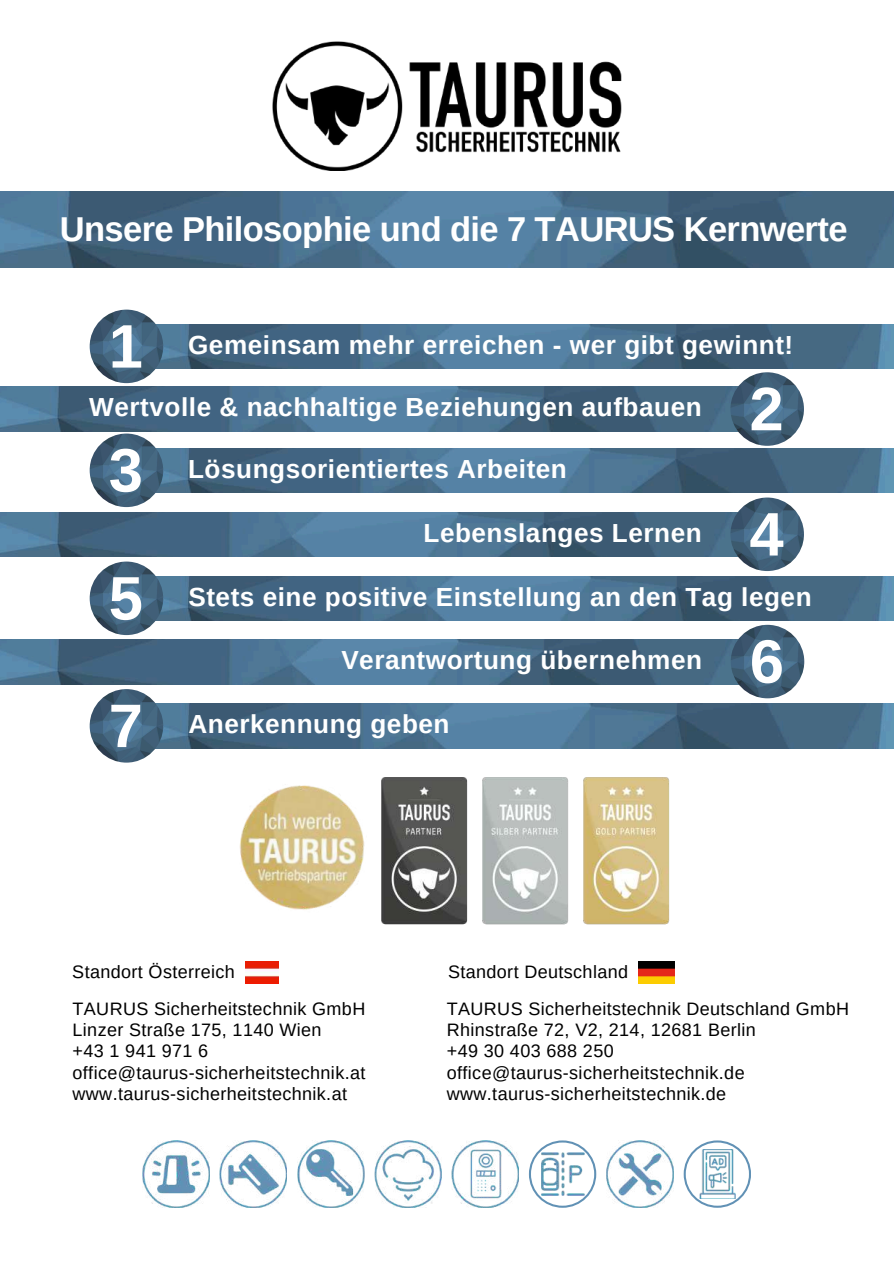
<style>
.page{position:relative;width:894px;height:1264px;background:#fff}
.page>*{position:absolute;margin:0;border:0;box-sizing:border-box;transform-origin:0 0}
.t1{font:700 61.5px "Arimo";color:#fff}
.t2{font:700 34.5px "Arimo";letter-spacing:-.015em;color:#fff}
.t3{font:700 26.1px "Arimo";letter-spacing:.02em;color:#fff}
.t4{font:18px/21.3px "Arimo";letter-spacing:.02em;color:#000}
</style>
<div class="page">
<img style="left:272px;top:41px;width:349px;height:130px">
<svg style="left:528px;top:1140px;width:68px;height:67px"></svg>
<svg style="left:683px;top:1140px;width:67px;height:67px"></svg>
<img style="left:606px;top:1140px;width:67px;height:67px">
<img style="left:297px;top:1140px;width:67px;height:67px">
<img style="left:219px;top:1140px;width:68px;height:67px">
<img style="left:142px;top:1140px;width:68px;height:67px">
<img style="left:451px;top:1140px;width:67px;height:67px">
<img style="left:374px;top:1140px;width:67px;height:67px">
<img style="left:239px;top:785px;width:126px;height:125px">
<img style="left:381px;top:777px;width:289px;height:148px">
<img style="left:245px;top:961px;width:34px;height:22px">
<img style="left:638px;top:961px;width:36px;height:22px">
<img style="left:0;top:192px;width:893px;height:75px">
<img style="left:156px;top:324px;width:737px;height:44px">
<img style="left:90px;top:309px;width:73px;height:74px;border-radius:50%">
<img style="left:156px;top:448px;width:737px;height:44px">
<img style="left:90px;top:433px;width:73px;height:74px;border-radius:50%">
<img style="left:0;top:640px;width:737px;height:44px">
<img style="left:730px;top:625px;width:74px;height:73px;border-radius:50%">
<img style="left:0;top:387px;width:737px;height:44px">
<img style="left:730px;top:372px;width:73px;height:74px;border-radius:50%">
<img style="left:156px;top:576px;width:737px;height:44px">
<img style="left:90px;top:561px;width:73px;height:74px;border-radius:50%">
<img style="left:0;top:512px;width:737px;height:44px">
<img style="left:730px;top:497px;width:73px;height:74px;border-radius:50%">
<img style="left:156px;top:704px;width:737px;height:44px">
<img style="left:90px;top:689px;width:73px;height:73px;border-radius:50%">
<h2 class="t2" style="left:60px;top:209px;width:789px">Unsere Philosophie und die 7 TAURUS Kernwerte</h2>
<h1 class="t1" style="left:109px;top:312px;width:36px">1</h1>
<h3 class="t3" style="left:188px;top:330px;width:606px">Gemeinsam mehr erreichen - wer gibt gewinnt!</h3>
<h3 class="t3" style="left:89px;top:392px;width:613px">Wertvolle &amp; nachhaltige Beziehungen aufbauen</h3>
<h1 class="t1" style="left:749px;top:374px;width:36px">2</h1>
<h1 class="t1" style="left:109px;top:436px;width:36px">3</h1>
<h3 class="t3" style="left:188px;top:454px;width:380px">Lösungsorientiertes Arbeiten</h3>
<h3 class="t3" style="left:423px;top:518px;width:280px">Lebenslanges Lernen</h3>
<h1 class="t1" style="left:749px;top:500px;width:36px">4</h1>
<h1 class="t1" style="left:109px;top:564px;width:36px">5</h1>
<h3 class="t3" style="left:188px;top:582px;width:624px">Stets eine positive Einstellung an den Tag legen</h3>
<h3 class="t3" style="left:341px;top:645px;width:362px">Verantwortung übernehmen</h3>
<h1 class="t1" style="left:749px;top:627px;width:36px">6</h1>
<h1 class="t1" style="left:109px;top:691px;width:36px">7</h1>
<h3 class="t3" style="left:188px;top:709px;width:262px">Anerkennung geben</h3>
<p class="t4" style="left:72px;top:960px;width:164px">Standort Österreich</p>
<p class="t4" style="left:448px;top:960px;width:181px">Standort Deutschland</p>
<p class="t4" style="left:73px;top:997px;width:294px">TAURUS Sicherheitstechnik GmbH<br>Linzer Straße 175, 1140 Wien<br>+43 1 941 971 6 office@taurus-sicherheitstechnik.at www.taurus-sicherheitstechnik.at</p>
<p class="t4" style="left:446px;top:997px;width:403px">TAURUS Sicherheitstechnik Deutschland GmbH Rhinstraße 72, V2, 214, 12681 Berlin<br>+49 30 403 688 250 office@taurus-sicherheitstechnik.de www.taurus-sicherheitstechnik.de</p>
</div>
